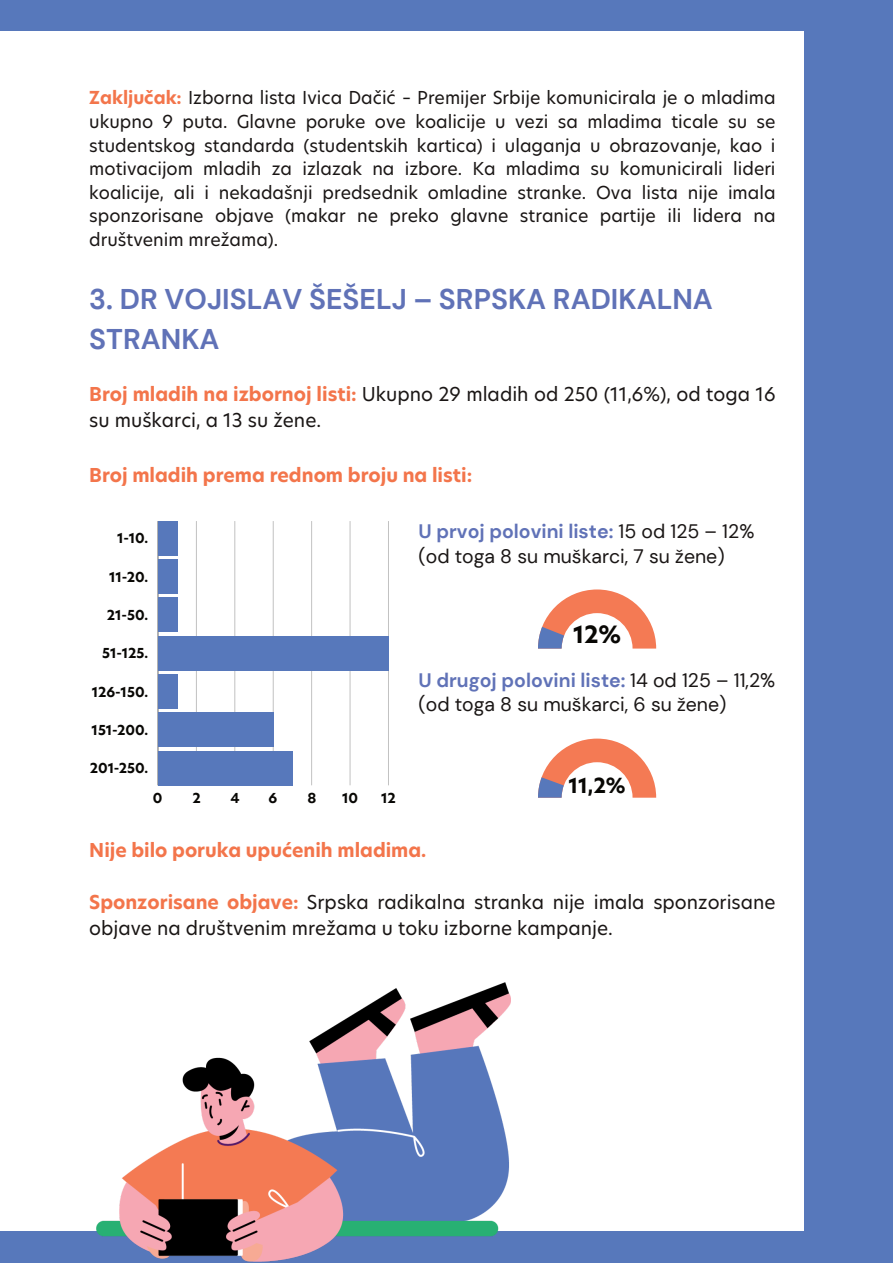
<style>
.page{position:relative;width:893px;height:1264px;background:#fff}
.page>*{position:absolute;margin:0;border:0;box-sizing:border-box;transform-origin:0 0}
.t1{font:700 28.5px/39.3px "DM Sans";color:#6072b7}
.t2{font:700 23.4px "Hero New";color:#080704}
.t3{font:700 20.4px "Hero New";color:#080704}
.t4{font:19.5px/24.8px "DM Sans";color:#1a1615}
.t5{font:18.75px/25.8px "Hero New";color:#1a1615}
.t6{font:700 18.75px "Hero New";color:#f3754b}
.t7{font:17.55px/23.5px "Hero New";color:#1a1615;text-align:justify}
.t8{font:700 13.5px "Hero New";color:#080704}
.s1{font-weight:700;color:#f3754b}
.s2{font-weight:700;color:#6072b7}
</style>
<div class="page">
<div style="left:0;top:0;width:892px;height:1262px;background:#5778bb"></div>
<div style="left:0;top:31px;width:803px;height:1199px;background:#fff"></div>
<hr style="left:196px;top:521px;width:1px;height:264px;background:#000">
<hr style="left:234px;top:521px;width:1px;height:264px;background:#000">
<hr style="left:273px;top:521px;width:1px;height:264px;background:#000">
<hr style="left:311px;top:521px;width:1px;height:264px;background:#000">
<hr style="left:350px;top:521px;width:1px;height:264px;background:#000">
<hr style="left:388px;top:521px;width:1px;height:264px;background:#000">
<hr style="left:158px;top:521px;width:1px;height:264px;background:#000">
<div style="left:158px;top:521px;width:19px;height:34px;background:#5778bb"></div>
<div style="left:158px;top:559px;width:19px;height:35px;background:#5778bb"></div>
<div style="left:158px;top:597px;width:19px;height:35px;background:#5778bb"></div>
<div style="left:158px;top:636px;width:230px;height:34px;background:#5778bb"></div>
<div style="left:158px;top:674px;width:19px;height:34px;background:#5778bb"></div>
<div style="left:158px;top:712px;width:115px;height:35px;background:#5778bb"></div>
<div style="left:158px;top:751px;width:134px;height:34px;background:#5778bb"></div>
<svg style="left:538px;top:589px;width:118px;height:59px"></svg>
<svg style="left:538px;top:738px;width:118px;height:59px"></svg>
<img style="left:97px;top:983px;width:413px;height:278px">
<p class="t7" style="left:89px;top:86px;width:687px"><span class="s1">Zaključak:</span> Izborna lista Ivica Dačić – Premijer Srbije komunicirala je o mladima ukupno 9 puta. Glavne poruke ove koalicije u vezi sa mladima ticale su se studentskog standarda (studentskih kartica) i ulaganja u obrazovanje, kao i motivacijom mladih za izlazak na izbore. Ka mladima su komunicirali lideri koalicije, ali i nekadašnji predsednik omladine stranke. Ova lista nije imala sponzorisane objave (makar ne preko glavne stranice partije ili lidera na društvenim mrežama).</p>
<h1 class="t1" style="left:89px;top:280px;width:625px">3. DR VOJISLAV ŠEŠELJ – SRPSKA RADIKALNA<br>STRANKA</h1>
<p class="t5" style="left:89px;top:380px;width:687px"><span class="s1">Broj mladih na izbornoj listi:</span> Ukupno 29 mladih od 250 (11,6%), od toga 16 su muškarci, a 13 su žene.</p>
<p class="t6" style="left:89px;top:463px;width:384px">Broj mladih prema rednom broju na listi:</p>
<p class="t8" style="left:117px;top:529px;width:33px">1-10.</p>
<p class="t8" style="left:109px;top:567px;width:40px">11-20.</p>
<p class="t8" style="left:107px;top:606px;width:43px">21-50.</p>
<p class="t8" style="left:102px;top:644px;width:47px">51-125.</p>
<p class="t8" style="left:92px;top:682px;width:58px">126-150.</p>
<p class="t8" style="left:92px;top:720px;width:58px">151-200.</p>
<p class="t8" style="left:90px;top:759px;width:60px">201-250.</p>
<p class="t8" style="left:153px;top:789px;width:11px">0</p>
<p class="t8" style="left:192px;top:789px;width:10px">2</p>
<p class="t8" style="left:230px;top:789px;width:11px">4</p>
<p class="t8" style="left:268px;top:788px;width:10px">6</p>
<p class="t8" style="left:307px;top:789px;width:10px">8</p>
<p class="t8" style="left:342px;top:789px;width:18px">10</p>
<p class="t8" style="left:381px;top:789px;width:16px">12</p>
<p class="t4" style="left:418px;top:519px;width:337px"><span class="s2">U prvoj polovini liste:</span> 15 od 125 – 12% (od toga 8 su muškarci, 7 su žene)</p>
<h2 class="t2" style="left:573px;top:618px;width:50px">12%</h2>
<p class="t4" style="left:418px;top:667px;width:358px"><span class="s2">U drugoj polovini liste:</span> 14 od 125 – 11,2% (od toga 8 su muškarci, 6 su žene)</p>
<p class="t3" style="left:568px;top:771px;width:59px">11,2%</p>
<p class="t6" style="left:89px;top:837px;width:338px">Nije bilo poruka upućenih mladima.</p>
<p class="t5" style="left:89px;top:888px;width:687px"><span class="s1">Sponzorisane objave:</span> Srpska radikalna stranka nije imala sponzorisane objave na društvenim mrežama u toku izborne kampanje.</p>
</div>
